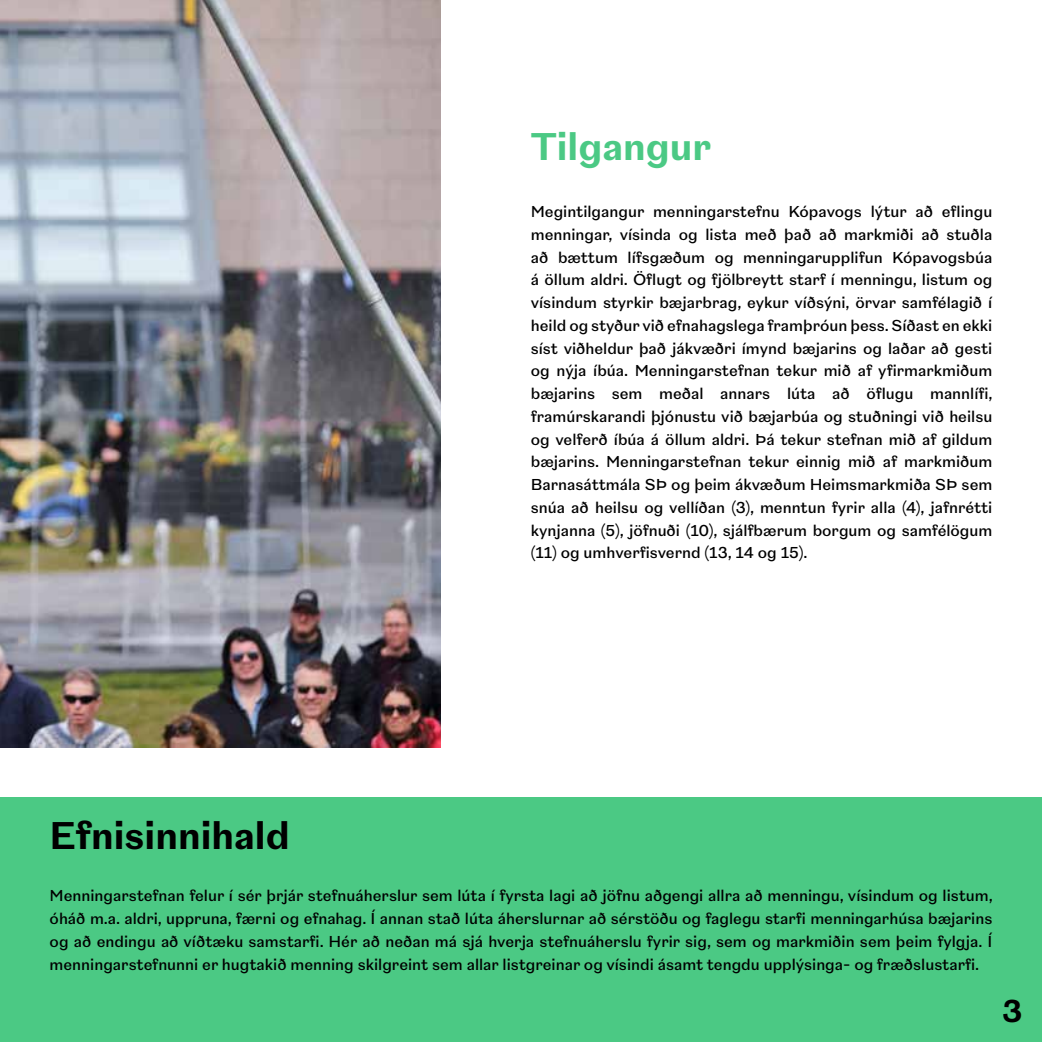
<style>
.page{position:relative;width:1042px;height:1042px;background:#fff}
.page>*{position:absolute;margin:0;border:0;box-sizing:border-box;transform-origin:0 0}
.t1{font:600 38.5px "New Reason";color:#000}
.t2{font:600 38.5px "New Reason";color:#4bc984}
.t3{font:600 31.5px "New Reason";color:#000}
.t4{font:500 15.75px/22.8px "New Reason";color:#000;text-align:justify}
</style>
<div class="page">
<div style="left:0;top:797px;width:1042px;height:245px;background:#4bc984"></div>
<img style="left:0;top:0;width:441px;height:748px">
<h1 class="t2" style="left:531px;top:123px;width:182px">Tilgangur</h1>
<p class="t4" style="left:531px;top:201px;width:463px">Megintilgangur menningarstefnu Kópavogs lýtur að eflingu menningar, vísinda og lista með það að markmiði að stuðla að bættum lífsgæðum og menningarupplifun Kópavogsbúa á öllum aldri. Öflugt og fjölbreytt starf í menningu, listum og vísindum styrkir bæjarbrag, eykur víðsýni, örvar samfélagið í heild og styður við efnahagslega framþróun þess. Síðast en ekki síst viðheldur það jákvæðri ímynd bæjarins og laðar að gesti og nýja íbúa. Menningarstefnan tekur mið af yfirmarkmiðum bæjarins sem meðal annars lúta að öflugu mannlífi, framúrskarandi þjónustu við bæjarbúa og stuðningi við heilsu og velferð íbúa á öllum aldri. Þá tekur stefnan mið af gildum bæjarins. Menningarstefnan tekur einnig mið af markmiðum Barnasáttmála SÞ og þeim ákvæðum Heimsmarkmiða SÞ sem snúa að heilsu og vellíðan (3), menntun fyrir alla (4), jafnrétti kynjanna (5), jöfnuði (10), sjálfbærum borgum og samfélögum (11) og umhverfisvernd (13, 14 og 15).</p>
<h1 class="t1" style="left:50px;top:813px;width:242px">Efnisinnihald</h1>
<p class="t4" style="left:50px;top:885px;width:944px">Menningarstefnan felur í sér þrjár stefnuáherslur sem lúta í fyrsta lagi að jöfnu aðgengi allra að menningu, vísindum og listum, óháð m.a. aldri, uppruna, færni og efnahag. Í annan stað lúta áherslurnar að sérstöðu og faglegu starfi menningarhúsa bæjarins og að endingu að víðtæku samstarfi. Hér að neðan má sjá hverja stefnuáherslu fyrir sig, sem og markmiðin sem þeim fylgja. Í menningarstefnunni er hugtakið menning skilgreint sem allar listgreinar og vísindi ásamt tengdu upplýsinga- og fræðslustarfi.</p>
<h2 class="t3" style="left:1002px;top:992px;width:22px">3</h2>
</div>
